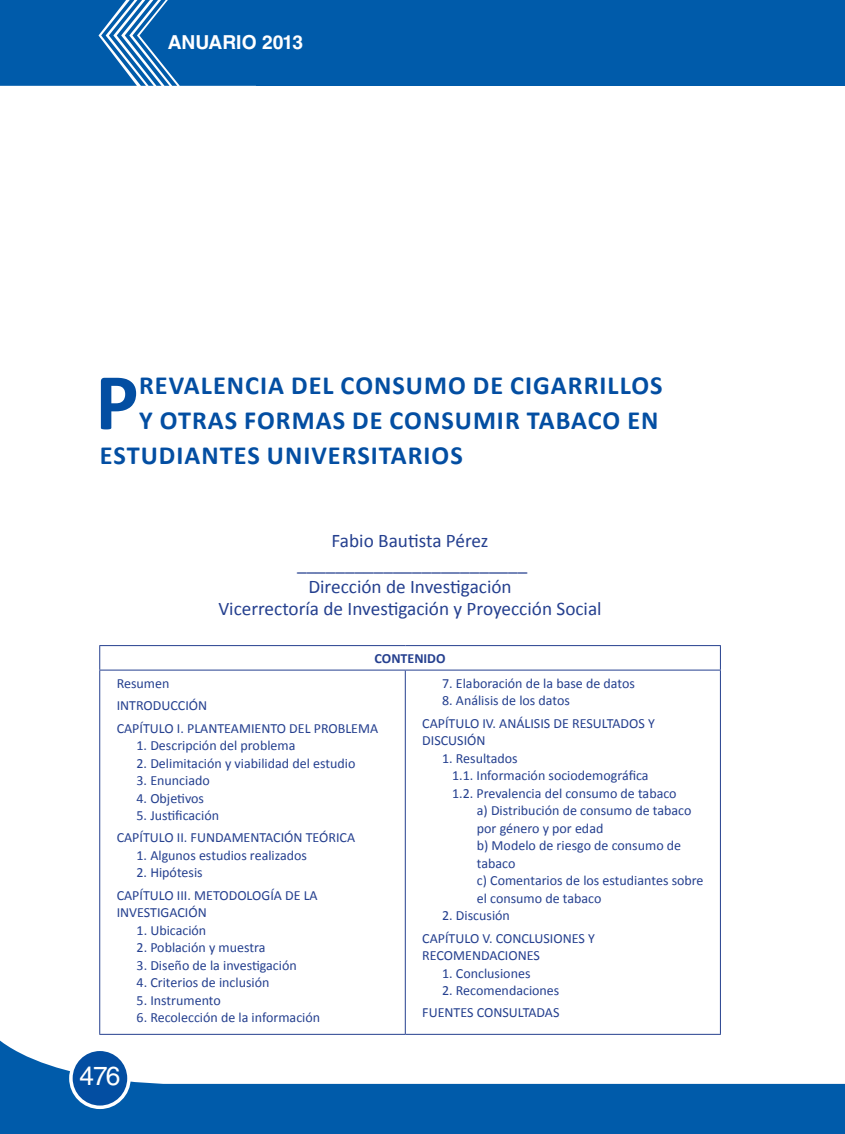
<style>
.page{position:relative;width:845px;height:1134px;background:#fff}
.page>*{position:absolute;margin:0;border:0;box-sizing:border-box;transform-origin:0 0}
.t1{font:700 81.38px "Calibri";color:#034ea2}
.t2{font:700 26.25px "Calibri";color:#034ea2}
.t3{font:26.25px "Helvetica LT Std";color:#fff}
.t4{font:19.25px/22.8px "Calibri";color:#25408f;text-align:center}
.t5{font:700 19.25px "Helvetica LT Std";color:#fff}
.t6{font:14px/22.4px "Calibri";color:#25408f}
.t7{font:700 14px "Calibri";color:#25408f}
</style>
<div class="page">
<svg style="left:0;top:1027px;width:844px;height:107px"></svg>
<div style="left:71px;top:1049px;width:58px;height:58px;background:#034ea2;border-radius:50%"></div>
<div style="left:69px;top:1048px;width:62px;height:61px;border:4px solid #fff;border-radius:50%"></div>
<div style="left:256px;top:0;width:588px;height:86px;background:#005baa"></div>
<svg style="left:0;top:0;width:256px;height:86px"></svg>
<hr style="left:99px;top:645px;width:306px;height:1px;background:#25408f">
<svg style="left:99px;top:646px;width:1px;height:24px"></svg>
<hr style="left:405px;top:645px;width:315px;height:1px;background:#25408f">
<svg style="left:719px;top:646px;width:1px;height:24px"></svg>
<hr style="left:99px;top:670px;width:306px;height:1px;background:#25408f">
<hr style="left:99px;top:671px;width:1px;height:363px;background:#25408f">
<hr style="left:405px;top:670px;width:315px;height:1px;background:#25408f">
<hr style="left:404px;top:671px;width:1px;height:363px;background:#25408f">
<hr style="left:719px;top:671px;width:1px;height:363px;background:#25408f">
<hr style="left:99px;top:1034px;width:306px;height:1px;background:#25408f">
<hr style="left:405px;top:1034px;width:315px;height:1px;background:#25408f">
<h3 class="t5" style="left:168px;top:31px;width:137px">ANUARIO 2013</h3>
<h1 class="t1" style="left:95px;top:350px;width:45px">P</h1>
<h2 class="t2" style="left:139px;top:369px;width:16px">REVALENCIA</h2>
<h2 class="t2" style="left:291px;top:369px;width:15px">DEL</h2>
<h2 class="t2" style="left:340px;top:369px;width:19px">CONSUMO</h2>
<h2 class="t2" style="left:472px;top:369px;width:53px">DE CIGARRILLOS</h2>
<h2 class="t2" style="left:139px;top:404px;width:37px">Y OTRAS</h2>
<h2 class="t2" style="left:244px;top:404px;width:18px">FORMAS</h2>
<h2 class="t2" style="left:352px;top:404px;width:55px">DE CONSUMIR</h2>
<h2 class="t2" style="left:526px;top:404px;width:17px">TABACO</h2>
<h2 class="t2" style="left:627px;top:404px;width:15px">EN</h2>
<h2 class="t2" style="left:100px;top:439px;width:16px">ESTUDIANTES</h2>
<h2 class="t2" style="left:267px;top:439px;width:15px">UNIVERSITARIOS</h2>
<h3 class="t4" style="left:218px;top:529px;width:384px">Fabio Bautista Pérez ________________________<br>Dirección de Investigación<br>Vicerrectoría de Investigación y Proyección Social</h3>
<p class="t7" style="left:374px;top:650px;width:73px">CONTENIDO</p>
<p class="t6" style="left:117px;top:672px;width:263px">Resumen<br>INTRODUCCIÓN<br>CAPÍTULO I. PLANTEAMIENTO DEL PROBLEMA</p>
<p class="t6" style="left:136px;top:734px;width:160px">1. Descripción del problema</p>
<p class="t6" style="left:136px;top:752px;width:220px">2. Delimitación y viabilidad del estudio</p>
<p class="t6" style="left:136px;top:769px;width:75px">3. Enunciado</p>
<p class="t6" style="left:136px;top:787px;width:69px">4. Objetivos</p>
<p class="t6" style="left:117px;top:804px;width:240px;text-indent:20px">5. Justificación<br>CAPÍTULO II. FUNDAMENTACIÓN TEÓRICA</p>
<p class="t6" style="left:136px;top:844px;width:172px">1. Algunos estudios realizados</p>
<p class="t6" style="left:117px;top:862px;width:202px;text-indent:20px">2. Hipótesis<br>CAPÍTULO III. METODOLOGÍA DE LA</p>
<p class="t6" style="left:117px;top:902px;width:92px">INVESTIGACIÓN</p>
<p class="t6" style="left:136px;top:919px;width:71px">1. Ubicación</p>
<p class="t6" style="left:136px;top:937px;width:130px">2. Población y muestra</p>
<p class="t6" style="left:136px;top:954px;width:162px">3. Diseño de la investigación</p>
<p class="t6" style="left:136px;top:972px;width:134px">4. Criterios de inclusión</p>
<p class="t6" style="left:136px;top:989px;width:86px">5. Instrumento</p>
<p class="t6" style="left:136px;top:1007px;width:185px">6. Recolección de la información</p>
<p class="t6" style="left:442px;top:672px;width:194px">7. Elaboración de la base de datos</p>
<p class="t6" style="left:422px;top:689px;width:234px;text-indent:20px">8. Análisis de los datos<br>CAPÍTULO IV. ANÁLISIS DE RESULTADOS Y</p>
<p class="t6" style="left:422px;top:729px;width:65px">DISCUSIÓN</p>
<p class="t6" style="left:442px;top:747px;width:77px">1. Resultados</p>
<p class="t6" style="left:452px;top:764px;width:198px">1.1. Información sociodemográfica</p>
<p class="t6" style="left:452px;top:782px;width:226px">1.2. Prevalencia del consumo de tabaco</p>
<p class="t6" style="left:476px;top:799px;width:216px">a) Distribución de consumo de tabaco</p>
<p class="t6" style="left:476px;top:817px;width:128px">por género y por edad</p>
<p class="t6" style="left:476px;top:834px;width:206px">b) Modelo de riesgo de consumo de</p>
<p class="t6" style="left:476px;top:852px;width:40px">tabaco</p>
<p class="t6" style="left:476px;top:869px;width:228px">c) Comentarios de los estudiantes sobre</p>
<p class="t6" style="left:476px;top:887px;width:126px">el consumo de tabaco</p>
<p class="t6" style="left:422px;top:904px;width:174px;text-indent:20px">2. Discusión<br>CAPÍTULO V. CONCLUSIONES Y</p>
<p class="t6" style="left:422px;top:944px;width:119px">RECOMENDACIONES</p>
<p class="t6" style="left:442px;top:962px;width:90px">1. Conclusiones</p>
<p class="t6" style="left:422px;top:979px;width:139px;text-align:right">2. Recomendaciones<br>FUENTES CONSULTADAS</p>
<h2 class="t3" style="left:80px;top:1061px;width:42px">476</h2>
</div>
